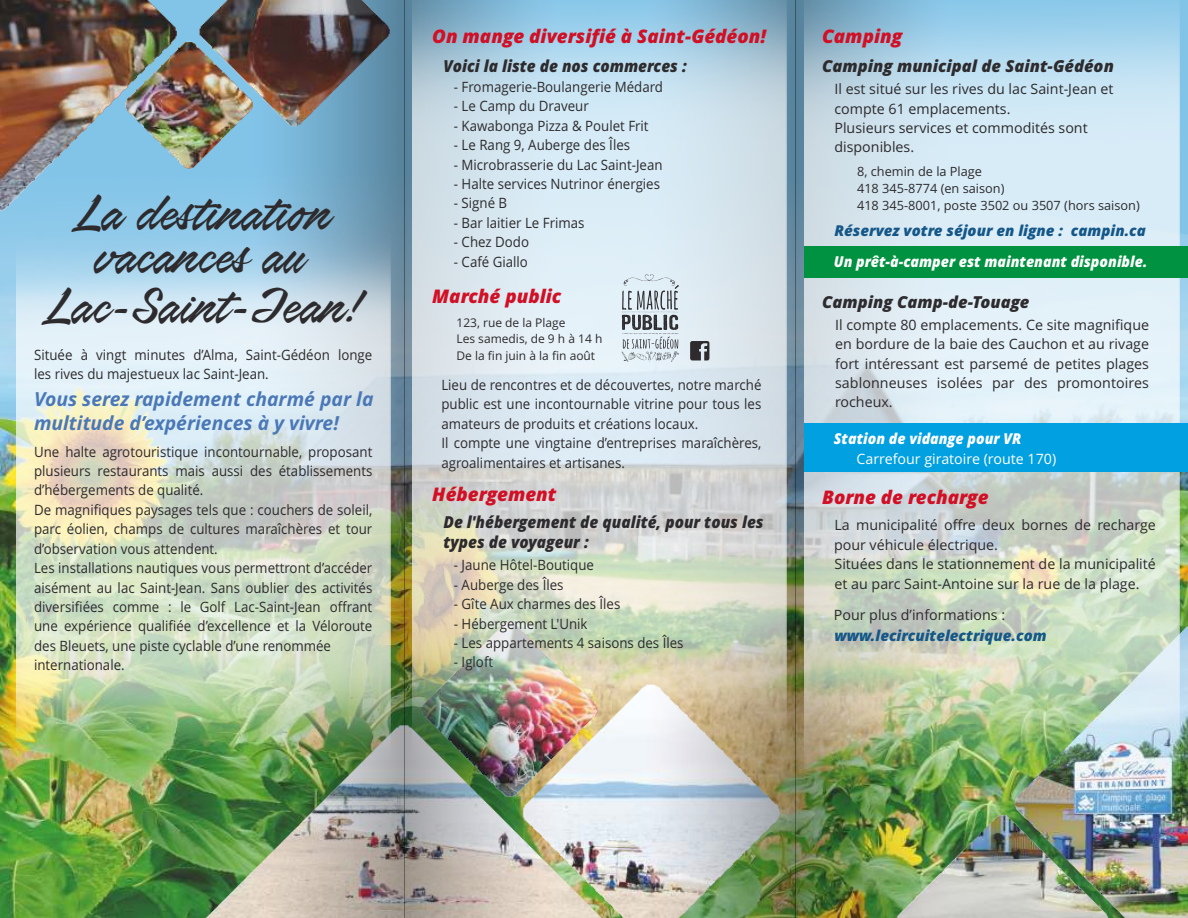
<style>
.page{position:relative;width:1188px;height:918px;background:#fff}
.page>*{position:absolute;margin:0;border:0;box-sizing:border-box;transform-origin:0 0}
.t1{font:48px/43px "Airways PERSONALUSEONLY";color:#2d2b2d;text-align:center}
.t2{font:italic 700 19.35px/23.7px "Open Sans";color:#4a78b6}
.t3{font:italic 800 18.75px "Open Sans";color:#d10f25}
.t4{font:italic 800 16.5px/20.2px "Open Sans";color:#2d2b2d;scale:.93 1}
.t5{font:italic 800 16.5px "Open Sans";color:#2d2b2d}
.t6{font:italic 800 15px "Open Sans";color:#145788}
.t7{font:italic 800 15px "Open Sans";color:#fefefe;scale:.94 1}
.t8{font:14.25px/19.4px "Open Sans";color:#2d2b2d;scale:.93 1}
.t9{font:14.25px/19.4px "Open Sans";color:#2d2b2d}
.t10{font:14.25px "Open Sans";color:#fefefe}
.t11{font:12.75px/17.4px "Open Sans";color:#2d2b2d}
.t12{font:12px/16.4px "Open Sans";color:#2d2b2d}
</style>
<div class="page">
<img style="left:0;top:40px;width:1188px;height:878px">
<img style="left:948px;top:623px;width:240px;height:295px">
<img style="left:202px;top:821px;width:442px;height:97px">
<img style="left:0;top:0;width:253px;height:239px">
<img style="left:253px;top:0;width:151px;height:918px">
<img style="left:404px;top:0;width:152px;height:918px">
<img style="left:644px;top:0;width:152px;height:918px">
<img style="left:796px;top:0;width:152px;height:918px">
<img style="left:413px;top:0;width:374px;height:852px">
<img style="left:805px;top:0;width:374px;height:887px">
<img style="left:17px;top:228px;width:374px;height:593px">
<svg style="left:622px;top:274px;width:57px;height:88px;background:#bbc5cb"></svg>
<svg style="left:690px;top:341px;width:19px;height:19px"></svg>
<div style="left:805px;top:246px;width:383px;height:32px;background:#009240"></div>
<div style="left:805px;top:423px;width:383px;height:49px;background:#00a0e1"></div>
<h1 class="t1" style="left:71px;top:197px;width:263px">La destination vacances au</h1>
<h1 class="t1" style="left:41px;top:289px;width:323px">Lac-Saint-Jean!</h1>
<p class="t8" style="left:34px;top:346px;width:365px">Située à vingt minutes d’Alma, Saint-Gédéon longe</p>
<p class="t8" style="left:34px;top:366px;width:254px">les rives du majestueux lac Saint-Jean.</p>
<h2 class="t2" style="left:34px;top:389px;width:341px">Vous serez rapidement charmé par la multitude d’expériences à y vivre!</h2>
<p class="t8" style="left:34px;top:443px;width:365px">Une halte agrotouristique incontournable, proposant plusieurs restaurants mais aussi des établissements</p>
<p class="t8" style="left:34px;top:501px;width:365px">De magnifiques paysages tels que : couchers de soleil, parc éolien, champs de cultures maraîchères et tour</p>
<p class="t8" style="left:34px;top:560px;width:365px;text-align:justify">Les installations nautiques vous permettront d’accéder aisément au lac Saint-Jean. Sans oublier des activités diversifiées comme : le Golf Lac-Saint-Jean offrant une expérience qualifiée d’excellence et la Véloroute des Bleuets, une piste cyclable d’une renommée</p>
<p class="t8" style="left:34px;top:482px;width:184px">d’hébergements de qualité.</p>
<p class="t8" style="left:34px;top:540px;width:199px">d’observation vous attendent.</p>
<p class="t8" style="left:34px;top:657px;width:99px">internationale.</p>
<h3 class="t3" style="left:432px;top:29px;width:335px">On mange diversifié à Saint-Gédéon!</h3>
<p class="t4" style="left:444px;top:58px;width:263px">Voici la liste de nos commerces :</p>
<p class="t8" style="left:454px;top:79px;width:226px">- Fromagerie-Boulangerie Médard</p>
<p class="t8" style="left:454px;top:98px;width:147px">- Le Camp du Draveur</p>
<p class="t8" style="left:454px;top:117px;width:211px">- Kawabonga Pizza &amp; Poulet Frit</p>
<p class="t8" style="left:454px;top:137px;width:191px">- Le Rang 9, Auberge des Îles</p>
<p class="t8" style="left:454px;top:156px;width:226px">- Microbrasserie du Lac Saint-Jean</p>
<p class="t8" style="left:454px;top:176px;width:223px">- Halte services Nutrinor énergies</p>
<p class="t8" style="left:454px;top:195px;width:59px">- Signé B</p>
<p class="t8" style="left:454px;top:214px;width:142px">- Bar laitier Le Frimas</p>
<p class="t8" style="left:454px;top:234px;width:82px">- Chez Dodo</p>
<p class="t8" style="left:454px;top:253px;width:81px">- Café Giallo</p>
<h3 class="t3" style="left:432px;top:289px;width:131px">Marché public</h3>
<p class="t12" style="left:457px;top:316px;width:147px">123, rue de la Plage<br>Les samedis, de 9 h à 14 h<br>De la fin juin à la fin août</p>
<p class="t8" style="left:441px;top:377px;width:346px">Lieu de rencontres et de découvertes, notre marché public est une incontournable vitrine pour tous les</p>
<p class="t8" style="left:441px;top:435px;width:346px">Il compte une vingtaine d’entreprises maraîchères, agroalimentaires et artisanes.</p>
<p class="t8" style="left:441px;top:415px;width:278px">amateurs de produits et créations locaux.</p>
<h3 class="t3" style="left:432px;top:487px;width:126px">Hébergement</h3>
<p class="t4" style="left:444px;top:513px;width:346px">De l'hébergement de qualité, pour tous les types de voyageur :</p>
<p class="t8" style="left:454px;top:557px;width:152px">- Jaune Hôtel-Boutique</p>
<p class="t8" style="left:454px;top:576px;width:119px">- Auberge des Îles</p>
<p class="t8" style="left:454px;top:596px;width:181px">- Gîte Aux charmes des Îles</p>
<p class="t8" style="left:454px;top:615px;width:145px">- Hébergement L'Unik</p>
<p class="t8" style="left:454px;top:635px;width:249px">- Les appartements 4 saisons des Îles</p>
<p class="t8" style="left:454px;top:654px;width:44px">- Igloft</p>
<h3 class="t3" style="left:822px;top:29px;width:82px">Camping</h3>
<p class="t5" style="left:822px;top:59px;width:293px">Camping municipal de Saint-Gédéon</p>
<p class="t9" style="left:834px;top:81px;width:281px">Il est situé sur les rives du lac Saint-Jean et compte 61 emplacements.<br>Plusieurs services et commodités sont disponibles.</p>
<p class="t11" style="left:857px;top:164px;width:284px">8, chemin de la Plage<br>418 345-8774 (en saison)<br>418 345-8001, poste 3502 ou 3507 (hors saison)</p>
<p class="t6" style="left:834px;top:224px;width:313px">Réservez votre séjour en ligne : campin.ca</p>
<p class="t7" style="left:834px;top:256px;width:335px">Un prêt-à-camper est maintenant disponible.</p>
<p class="t5" style="left:822px;top:295px;width:209px">Camping Camp-de-Touage</p>
<p class="t9" style="left:835px;top:316px;width:316px;text-align:justify">Il compte 80 emplacements. Ce site magnifique en bordure de la baie des Cauchon et au rivage fort intéressant est parsemé de petites plages sablonneuses isolées par des promontoires rocheux.</p>
<p class="t7" style="left:834px;top:432px;width:201px">Station de vidange pour VR</p>
<p class="t10" style="left:856px;top:453px;width:201px">Carrefour giratoire (route 170)</p>
<h3 class="t3" style="left:822px;top:490px;width:168px">Borne de recharge</h3>
<p class="t9" style="left:835px;top:517px;width:323px">La municipalité offre deux bornes de recharge</p>
<p class="t9" style="left:835px;top:556px;width:323px">Situées dans le stationnement de la municipalité et au parc Saint-Antoine sur la rue de la plage.</p>
<p class="t9" style="left:834px;top:536px;width:166px">pour véhicule électrique.</p>
<p class="t9" style="left:834px;top:607px;width:173px">Pour plus d’informations :</p>
<p class="t6" style="left:835px;top:630px;width:214px">www.lecircuitelectrique.com</p>
</div>
